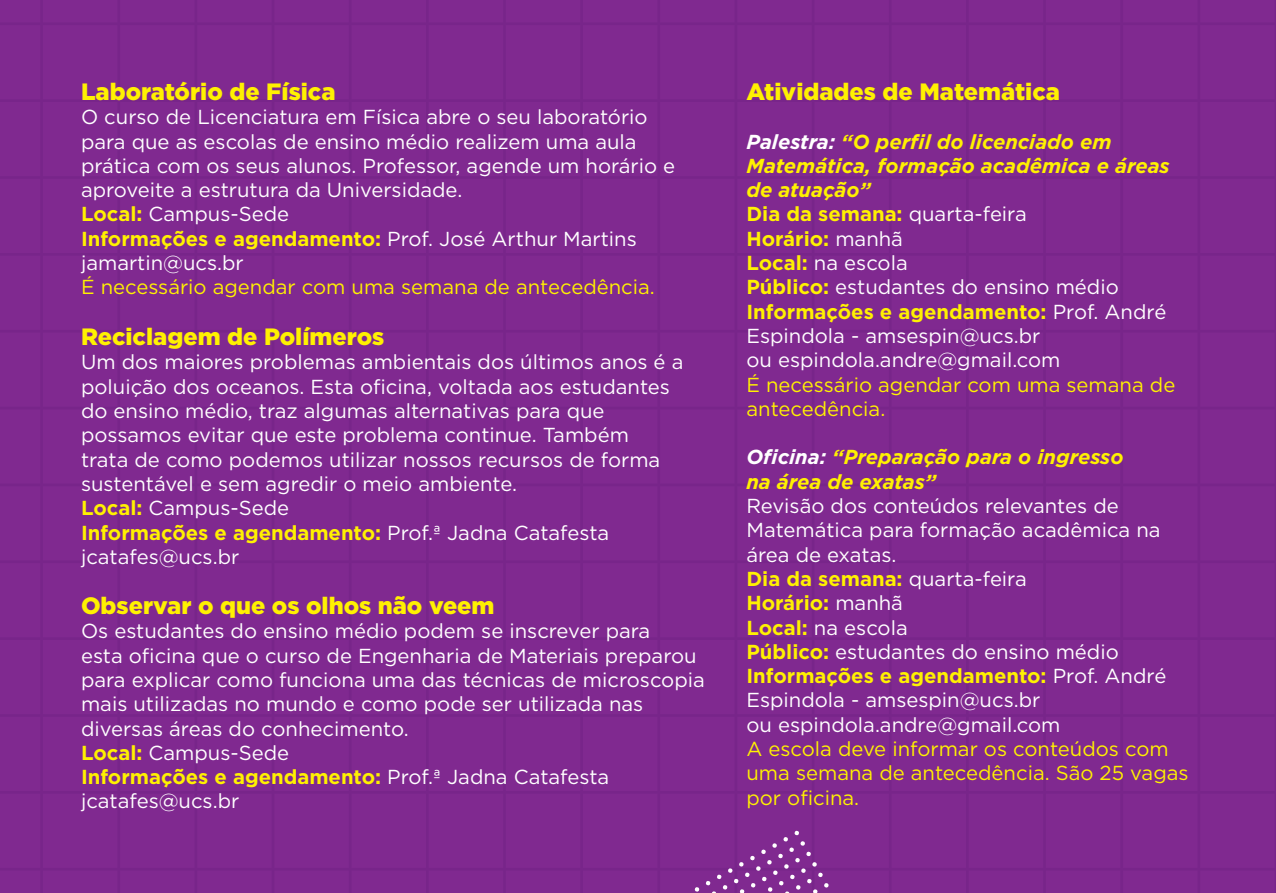
<style>
.page{position:relative;width:1276px;height:893px;background:#802990}
.page>*{position:absolute;margin:0;border:0;box-sizing:border-box;transform-origin:0 0}
.t1{font:900 23.62px "Gotham";color:#fff101}
.t2{font:20.25px/24.3px "Gotham";color:#fff}
.t3{font:20.25px/24.3px "Gotham";color:#fff101}
.t4{font:italic 700 20.25px/24.3px "Gotham";color:#fff101}
.s1{font-weight:700;color:#fff101}
.s2{font-weight:700;font-style:italic}
.s3{font-weight:700;font-style:italic;color:#fff101}
.s4{color:#fff}
</style>
<div class="page">
<hr style="left:0;top:0;width:1275px;height:1px;background:#613896">
<hr style="left:0;top:22px;width:1275px;height:3px;background:#613896">
<hr style="left:0;top:99px;width:1275px;height:3px;background:#613896">
<hr style="left:0;top:176px;width:1275px;height:3px;background:#613896">
<hr style="left:0;top:253px;width:1275px;height:3px;background:#613896">
<hr style="left:0;top:330px;width:1275px;height:3px;background:#613896">
<hr style="left:0;top:484px;width:1275px;height:2px;background:#613896">
<hr style="left:0;top:407px;width:1275px;height:2px;background:#613896">
<hr style="left:0;top:560px;width:1275px;height:3px;background:#613896">
<hr style="left:0;top:637px;width:1275px;height:3px;background:#613896">
<hr style="left:0;top:714px;width:1275px;height:3px;background:#613896">
<hr style="left:0;top:791px;width:1275px;height:3px;background:#613896">
<hr style="left:0;top:868px;width:1275px;height:2px;background:#613896">
<hr style="left:0;top:892px;width:1275px;height:1px;background:#613896">
<hr style="left:1197px;top:0;width:3px;height:893px;background:#613896">
<hr style="left:1274px;top:0;width:2px;height:893px;background:#613896">
<hr style="left:0;top:0;width:1px;height:893px;background:#613896">
<hr style="left:1120px;top:0;width:3px;height:893px;background:#613896">
<hr style="left:1043px;top:0;width:3px;height:893px;background:#613896">
<hr style="left:966px;top:0;width:2px;height:893px;background:#613896">
<hr style="left:889px;top:0;width:2px;height:893px;background:#613896">
<hr style="left:811px;top:0;width:3px;height:893px;background:#613896">
<hr style="left:734px;top:0;width:3px;height:893px;background:#613896">
<hr style="left:580px;top:0;width:3px;height:893px;background:#613896">
<hr style="left:657px;top:0;width:3px;height:893px;background:#613896">
<hr style="left:503px;top:0;width:3px;height:893px;background:#613896">
<hr style="left:426px;top:0;width:3px;height:893px;background:#613896">
<hr style="left:349px;top:0;width:2px;height:893px;background:#613896">
<hr style="left:272px;top:0;width:2px;height:893px;background:#613896">
<hr style="left:194px;top:0;width:3px;height:893px;background:#613896">
<hr style="left:117px;top:0;width:3px;height:893px;background:#613896">
<hr style="left:40px;top:0;width:3px;height:893px;background:#613896">
<svg style="left:694px;top:887px;width:5px;height:5px"></svg>
<svg style="left:705px;top:830px;width:124px;height:63px"></svg>
<p class="t1" style="left:81px;top:75px;width:256px">Laboratório de Física</p>
<p class="t2" style="left:81px;top:104px;width:596px">O curso de Licenciatura em Física abre o seu laboratório para que as escolas de ensino médio realizem uma aula prática com os seus alunos. Professor, agende um horário e aproveite a estrutura da Universidade.<br><span class="s1">Local:</span> Campus-Sede<br><span class="s1">Informações e agendamento:</span> Prof. José Arthur Martins jamartin@ucs.br</p>
<p class="t3" style="left:81px;top:275px;width:575px">É necessário agendar com uma semana de antecedência.</p>
<p class="t1" style="left:81px;top:320px;width:305px">Reciclagem de Polímeros</p>
<p class="t2" style="left:81px;top:350px;width:604px">Um dos maiores problemas ambientais dos últimos anos é a poluição dos oceanos. Esta oficina, voltada aos estudantes do ensino médio, traz algumas alternativas para que possamos evitar que este problema continue. Também<br>trata de como podemos utilizar nossos recursos de forma sustentável e sem agredir o meio ambiente.<br><span class="s1">Local:</span> Campus-Sede<br><span class="s1">Informações e agendamento:</span> Prof.ª Jadna Catafesta jcatafes@ucs.br</p>
<p class="t1" style="left:81px;top:589px;width:415px">Observar o que os olhos não veem</p>
<p class="t2" style="left:81px;top:619px;width:625px">Os estudantes do ensino médio podem se inscrever para<br>esta oficina que o curso de Engenharia de Materiais preparou para explicar como funciona uma das técnicas de microscopia mais utilizadas no mundo e como pode ser utilizada nas diversas áreas do conhecimento.<br><span class="s1">Local:</span> Campus-Sede<br><span class="s1">Informações e agendamento:</span> Prof.ª Jadna Catafesta jcatafes@ucs.br</p>
<p class="t1" style="left:746px;top:75px;width:315px">Atividades de Matemática</p>
<p class="t2" style="left:746px;top:129px;width:425px"><span class="s2">Palestra:</span> <span class="s3">“O perfil do licenciado em<br>Matemática, formação acadêmica e áreas de atuação”<br></span><span class="s1">Dia da semana:</span> quarta-feira<br><span class="s1">Horário:</span> manhã<br><span class="s1">Local:</span> na escola<br><span class="s1">Público:</span> estudantes do ensino médio<br><span class="s1">Informações e agendamento:</span> Prof. André<br>Espindola - amsespin@ucs.br<br>ou espindola.andre@gmail.com</p>
<p class="t3" style="left:746px;top:372px;width:430px">É necessário agendar com uma semana de antecedência.</p>
<p class="t4" style="left:746px;top:445px;width:379px"><span class="s4">Oficina:</span> “Preparação para o ingresso na área de exatas”</p>
<p class="t2" style="left:746px;top:493px;width:421px">Revisão dos conteúdos relevantes de<br>Matemática para formação acadêmica na área de exatas.<br><span class="s1">Dia da semana:</span> quarta-feira<br><span class="s1">Horário:</span> manhã<br><span class="s1">Local:</span> na escola<br><span class="s1">Público:</span> estudantes do ensino médio<br><span class="s1">Informações e agendamento:</span> Prof. André<br>Espindola - amsespin@ucs.br<br>ou espindola.andre@gmail.com</p>
<p class="t3" style="left:746px;top:736px;width:444px">A escola deve informar os conteúdos com uma semana de antecedência. São 25 vagas por oficina.</p>
</div>
